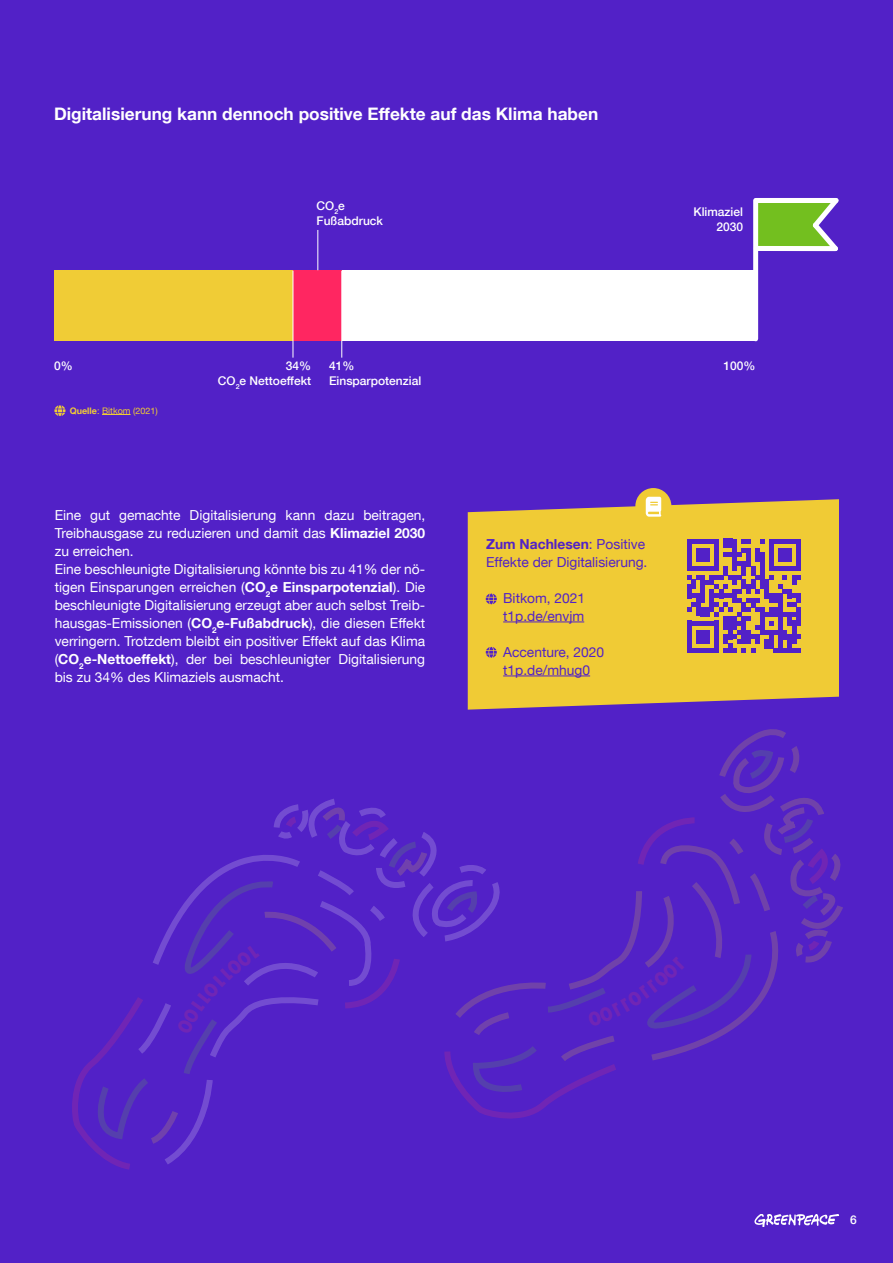
<style>
.page{position:relative;width:893px;height:1263px;background:#5221c7}
.page>*{position:absolute;margin:0;border:0;box-sizing:border-box;transform-origin:0 0}
.t1{font:700 17.25px "Helvetica Neue LT Com";color:#fff}
.t2{font:13.8px/18px "Helvetica Neue LT Com";color:#fff}
.t3{font:13.8px/18px "Helvetica Neue LT Com";color:#5221c7}
.t4{font:500 12px/15px "Helvetica Neue LT Com";color:#fff;text-align:right}
.t5{font:9px "Helvetica Neue LT Com";color:#f0cb35}
.s1{font-weight:700}
</style>
<div class="page">
<svg style="left:102px;top:414px;width:29px;height:1px"></svg>
<svg style="left:54px;top:405px;width:11px;height:11px"></svg>
<div style="left:54px;top:271px;width:702px;height:70px;background:#fff"></div>
<div style="left:54px;top:271px;width:288px;height:70px;background:#ff2661"></div>
<div style="left:54px;top:271px;width:239px;height:70px;background:#f0cc36"></div>
<svg style="left:758px;top:198px;width:81px;height:58px"></svg>
<div style="left:753px;top:200px;width:5px;height:139px;background:#fff"></div>
<div style="left:756px;top:198px;width:80px;height:5px;background:#fff"></div>
<hr style="left:293px;top:271px;width:1px;height:87px;background:#fff">
<hr style="left:342px;top:271px;width:1px;height:87px;background:#fff">
<hr style="left:318px;top:230px;width:1px;height:40px;background:#fff">
<svg style="left:468px;top:499px;width:371px;height:211px;fill:#f0cb35"></svg>
<div style="left:635px;top:488px;width:36px;height:36px;background:#f0cb35;border-radius:50%"></div>
<hr style="left:503px;top:622px;width:81px;height:1px;background:#5221c7">
<hr style="left:503px;top:676px;width:87px;height:1px;background:#5221c7">
<svg style="left:486px;top:593px;width:11px;height:11px"></svg>
<svg style="left:486px;top:647px;width:11px;height:11px"></svg>
<svg style="left:687px;top:539px;width:114px;height:114px"></svg>
<svg style="left:646px;top:497px;width:15px;height:20px"></svg>
<svg style="left:72px;top:1063px;width:58px;height:107px"></svg>
<svg style="left:88px;top:1008px;width:44px;height:135px"></svg>
<svg style="left:132px;top:836px;width:309px;height:328px"></svg>
<svg style="left:144px;top:799px;width:286px;height:349px"></svg>
<svg style="left:441px;top:887px;width:116px;height:232px"></svg>
<svg style="left:470px;top:1067px;width:146px;height:31px"></svg>
<svg style="left:449px;top:729px;width:370px;height:338px"></svg>
<svg style="left:468px;top:804px;width:375px;height:238px"></svg>
<svg style="left:754px;top:1214px;width:85px;height:12px"></svg>
<svg style="left:176px;top:945px;width:84px;height:90px"></svg>
<svg style="left:587px;top:956px;width:99px;height:71px"></svg>
<p class="t1" style="left:54px;top:103px;width:546px">Digitalisierung kann dennoch positive Effekte auf das Klima haben</p>
<p class="t4" style="left:317px;top:198px;width:68px;text-align:left">CO<sub>2</sub>e<br>Fußabdruck</p>
<p class="t4" style="left:693px;top:204px;width:51px">Klimaziel<br>2030</p>
<p class="t4" style="left:54px;top:358px;width:20px">0%</p>
<p class="t4" style="left:218px;top:358px;width:95px">34%<br>CO<sub>2</sub>e Nettoeffekt</p>
<p class="t5" style="left:70px;top:405px;width:90px"><span class="s1">Quelle</span>: Bitkom (2021)</p>
<p class="t4" style="left:329px;top:358px;width:94px;text-align:left">41%<br>Einsparpotenzial</p>
<p class="t2" style="left:55px;top:506px;width:372px">Eine gut gemachte Digitalisierung kann dazu beitragen, Treibhausgase zu reduzieren und damit das <span class="s1">Klimaziel 2030 </span>zu erreichen.<br>Eine beschleunigte Digitalisierung könnte bis zu 41% der nö&shy;tigen Einsparungen erreichen (<span class="s1">CO</span><sub>2</sub><span class="s1">e Einsparpotenzial</span>). Die beschleunigte Digitalisierung erzeugt aber auch selbst Treib&shy;hausgas-Emissionen (<span class="s1">CO</span><sub>2</sub><span class="s1">e-Fußabdruck</span>), die diesen Effekt verringern. Trotzdem bleibt ein positiver Effekt auf das Klima (<span class="s1">CO</span><sub>2</sub><span class="s1">e-Nettoeffekt</span>), der bei beschleunigter Digitalisierung bis zu 34% des Klimaziels ausmacht.</p>
<p class="t3" style="left:486px;top:535px;width:163px"><span class="s1">Zum Nachlesen</span>: Positive<br>Effekte der Digitalisierung.</p>
<p class="t3" style="left:503px;top:589px;width:84px">Bitkom, 2021 t1p.de/envjm</p>
<p class="t3" style="left:503px;top:643px;width:102px">Accenture, 2020 t1p.de/mhug0</p>
<p class="t4" style="left:723px;top:358px;width:34px">100%</p>
<p class="t4" style="left:850px;top:1212px;width:8px">6</p>
</div>
